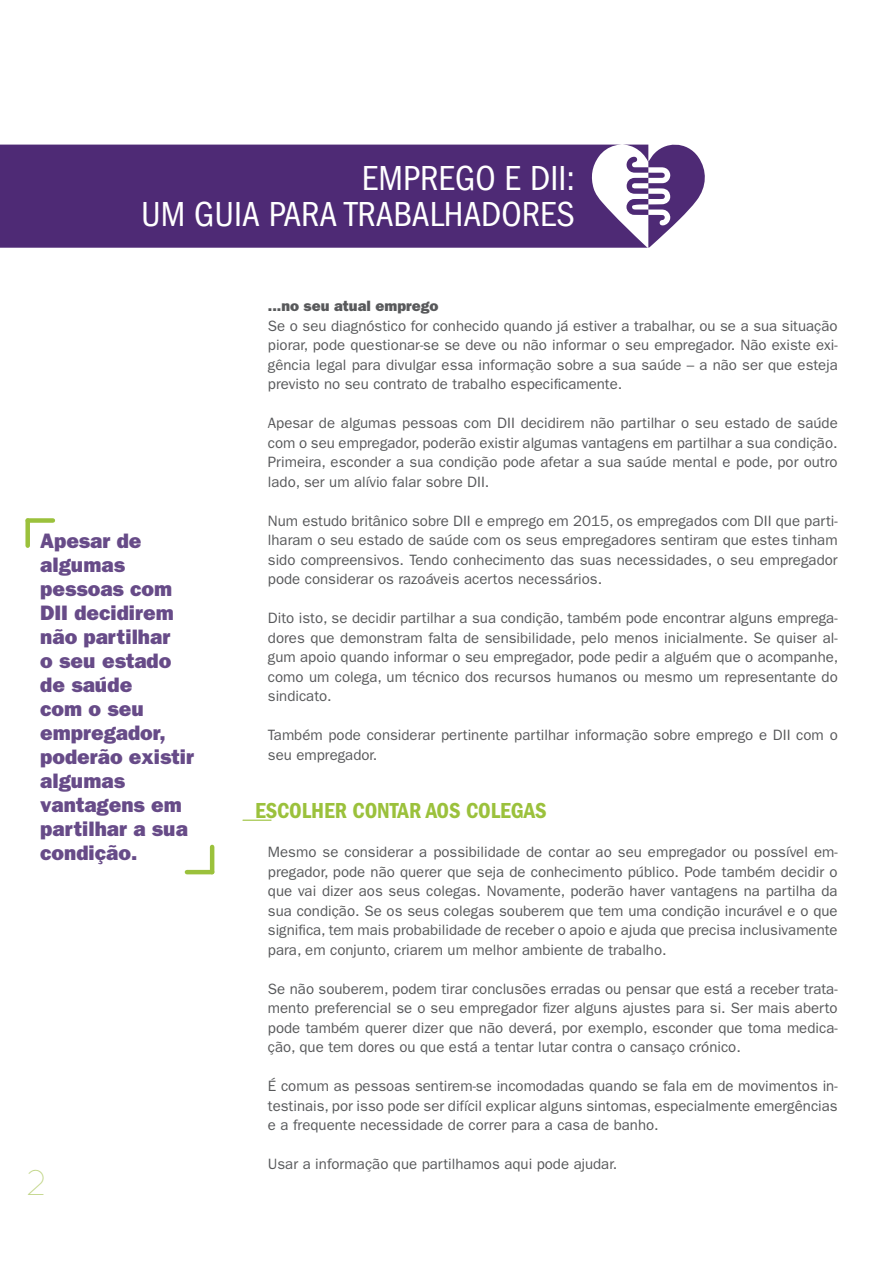
<style>
.page{position:relative;width:893px;height:1263px;background:#fff}
.page>*{position:absolute;margin:0;border:0;box-sizing:border-box;transform-origin:0 0}
.t1{font:condensed 36px/36px "ITC Franklin Gothic Std";color:#fff;text-align:right}
.t2{font:300 36px "Quicksand";color:#c1d587}
.t3{font:22.5px "ITC Franklin Gothic Std Dm Cd";letter-spacing:-.005em;color:#9bc13c}
.t4{font:21px/24px "ITC Franklin Gothic Std Hvy";color:#674b88}
.t5{font:15px/19.5px "ITC Franklin Gothic Std";color:#58595b;text-align:justify}
.t6{font:15px "ITC Franklin Gothic Std Hvy";color:#58595b}
</style>
<div class="page">
<svg style="left:0;top:144px;width:705px;height:104px;background:#5d3c80"></svg>
<div style="left:25px;top:520px;width:5px;height:26px;background:#9bc13c"></div>
<div style="left:28px;top:518px;width:25px;height:5px;background:#9bc13c"></div>
<hr style="left:210px;top:847px;width:4px;height:25px;background:#9bc13c">
<hr style="left:187px;top:870px;width:25px;height:4px;background:#9bc13c">
<svg style="left:243px;top:820px;width:28px;height:1px"></svg>
<h1 class="t1" style="left:141px;top:160px;width:435px">EMPREGO E DII:<br>UM GUIA PARA TRABALHADORES</h1>
<h3 class="t4" style="left:40px;top:528px;width:155px">Apesar de algumas pessoas com<br>DII decidirem não partilhar<br>o seu estado de saúde<br>com o seu empregador, poderão existir algumas vantagens em partilhar a sua condição.</h3>
<h1 class="t2" style="left:26px;top:1162px;width:23px">2</h1>
<p class="t6" style="left:268px;top:297px;width:172px">...no seu atual emprego</p>
<p class="t5" style="left:268px;top:316px;width:571px">Se o seu diagnóstico for conhecido quando já estiver a trabalhar, ou se a sua situação piorar, pode questionar-se se deve ou não informar o seu empregador. Não existe exi&shy;gência legal para divulgar essa informação sobre a sua saúde – a não ser que esteja previsto no seu contrato de trabalho especificamente.</p>
<p class="t5" style="left:268px;top:413px;width:571px">Apesar de algumas pessoas com DII decidirem não partilhar o seu estado de saúde com o seu empregador, poderão existir algumas vantagens em partilhar a sua condição.<br>Primeira, esconder a sua condição pode afetar a sua saúde mental e pode, por outro lado, ser um alívio falar sobre DII.</p>
<p class="t5" style="left:268px;top:511px;width:571px">Num estudo britânico sobre DII e emprego em 2015, os empregados com DII que parti&shy;lharam o seu estado de saúde com os seus empregadores sentiram que estes tinham sido compreensivos. Tendo conhecimento das suas necessidades, o seu empregador pode considerar os razoáveis acertos necessários.</p>
<p class="t5" style="left:268px;top:608px;width:572px">Dito isto, se decidir partilhar a sua condição, também pode encontrar alguns emprega&shy;dores que demonstram falta de sensibilidade, pelo menos inicialmente. Se quiser al&shy;gum apoio quando informar o seu empregador, pode pedir a alguém que o acompanhe, como um colega, um técnico dos recursos humanos ou mesmo um representante do sindicato.</p>
<p class="t5" style="left:268px;top:725px;width:571px">Também pode considerar pertinente partilhar informação sobre emprego e DII com o seu empregador.</p>
<h2 class="t3" style="left:255px;top:798px;width:293px">ESCOLHER CONTAR AOS COLEGAS</h2>
<p class="t5" style="left:268px;top:842px;width:571px">Mesmo se considerar a possibilidade de contar ao seu empregador ou possível em&shy;pregador, pode não querer que seja de conhecimento público. Pode também decidir o que vai dizer aos seus colegas. Novamente, poderão haver vantagens na partilha da sua condição. Se os seus colegas souberem que tem uma condição incurável e o que significa, tem mais probabilidade de receber o apoio e ajuda que precisa inclusivamente para, em conjunto, criarem um melhor ambiente de trabalho.</p>
<p class="t5" style="left:268px;top:979px;width:571px">Se não souberem, podem tirar conclusões erradas ou pensar que está a receber trata&shy;mento preferencial se o seu empregador fizer alguns ajustes para si. Ser mais aberto pode também querer dizer que não deverá, por exemplo, esconder que toma medica&shy;ção, que tem dores ou que está a tentar lutar contra o cansaço crónico.</p>
<p class="t5" style="left:268px;top:1076px;width:571px">É comum as pessoas sentirem-se incomodadas quando se fala em de movimentos in&shy;testinais, por isso pode ser difícil explicar alguns sintomas, especialmente emergências e a frequente necessidade de correr para a casa de banho.</p>
<p class="t5" style="left:268px;top:1154px;width:351px">Usar a informação que partilhamos aqui pode ajudar.</p>
</div>
